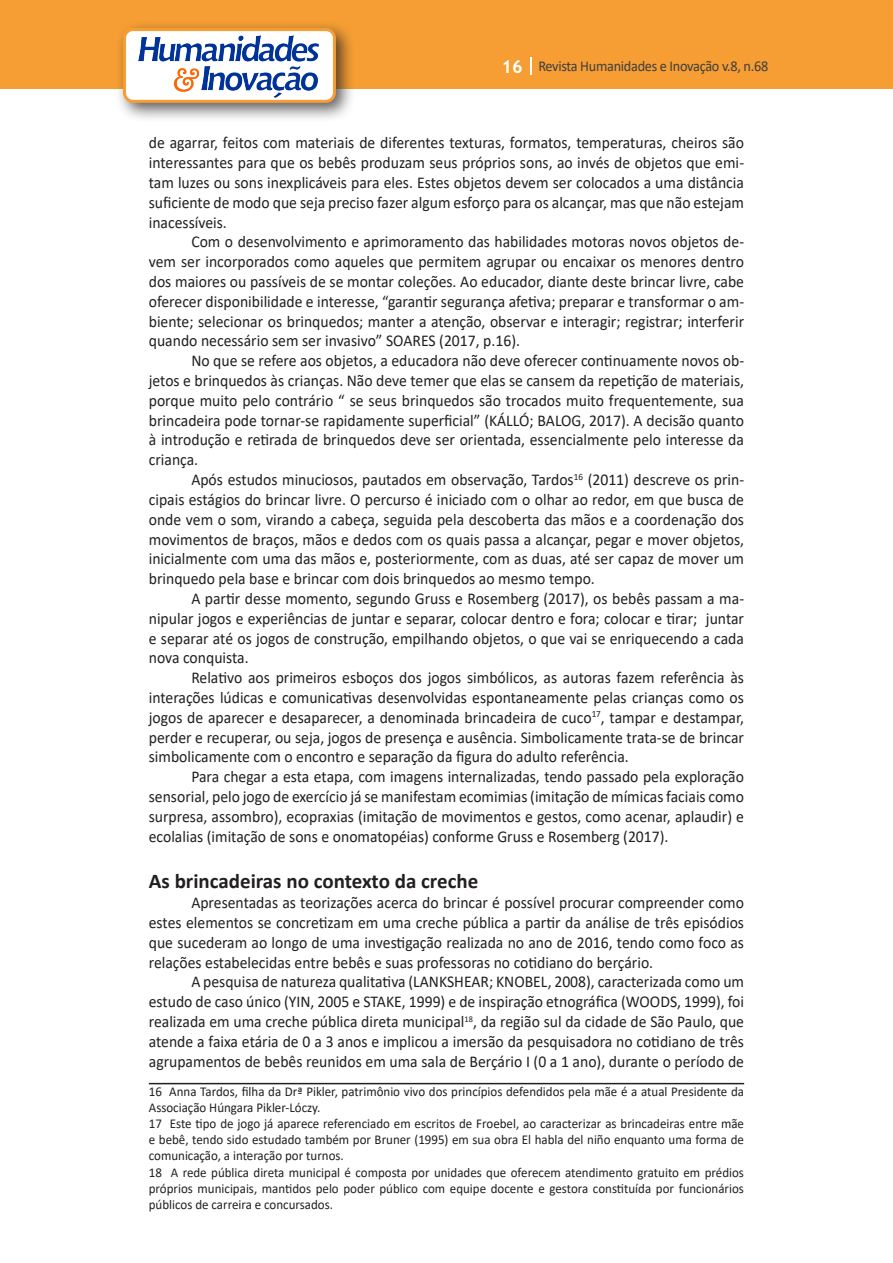
<style>
.page{position:relative;width:893px;height:1263px;background:#fff}
.page>*{position:absolute;margin:0;border:0;box-sizing:border-box;transform-origin:0 0}
.Titulo_2{font:700 21px "Calibri";color:#231f20}
.Texto{font:16.5px/19.8px "Calibri";color:#231f20;text-align:justify;scale:.95 1}
.t1{font:15px "Calibri";letter-spacing:-.02em;color:#3e3e3f;scale:.95 1}
.Rodapé{font:13.5px/16.2px "Calibri";color:#231f20;text-align:justify;scale:.96 1}
.s1{font-family:"Trebuchet MS";font-weight:700;font-size:18px;color:#fff}
</style>
<div class="page">
<div style="left:0;top:0;width:893px;height:88px;background:#f69e34"></div>
<svg style="left:530px;top:57px;width:2px;height:18px"></svg>
<div style="left:115px;top:20px;width:241px;height:103px;background:#231f20;opacity:.75"></div>
<div style="left:125px;top:30px;width:209px;height:71px;background:#fff;border-radius:9px"></div>
<img style="left:138px;top:35px;width:181px;height:62px">
<div style="left:123px;top:28px;width:213px;height:75px;border:3px solid #f69e34;border-radius:9px"></div>
<hr style="left:149px;top:1083px;width:595px;height:1px;background:#231f20">
<p class="t1" style="left:501px;top:56px;width:282px"><span class="s1">16</span> Revista Humanidades e Inovação v.8, n.68</p>
<p class="Texto" style="left:149px;top:133px;width:628px">de agarrar, feitos com materiais de diferentes texturas, formatos, temperaturas, cheiros são interessantes para que os bebês produzam seus próprios sons, ao invés de objetos que emi&shy;tam luzes ou sons inexplicáveis para eles. Estes objetos devem ser colocados a uma distância suficiente de modo que seja preciso fazer algum esforço para os alcançar, mas que não estejam inacessíveis.</p>
<p class="Texto" style="left:149px;top:232px;width:628px;text-indent:43px">Com o desenvolvimento e aprimoramento das habilidades motoras novos objetos de&shy;vem ser incorporados como aqueles que permitem agrupar ou encaixar os menores dentro dos maiores ou passíveis de se montar coleções. Ao educador, diante deste brincar livre, cabe oferecer disponibilidade e interesse, “garantir segurança afetiva; preparar e transformar o am&shy;biente; selecionar os brinquedos; manter a atenção, observar e interagir; registrar; interferir quando necessário sem ser invasivo” SOARES (2017, p.16).</p>
<p class="Texto" style="left:149px;top:350px;width:628px;text-indent:43px">No que se refere aos objetos, a educadora não deve oferecer continuamente novos ob&shy;jetos e brinquedos às crianças. Não deve temer que elas se cansem da repetição de materiais, porque muito pelo contrário “ se seus brinquedos são trocados muito frequentemente, sua brincadeira pode tornar-se rapidamente superficial” (KÁLLÓ; BALOG, 2017). A decisão quanto à introdução e retirada de brinquedos deve ser orientada, essencialmente pelo interesse da criança.</p>
<p class="Texto" style="left:149px;top:469px;width:628px;text-indent:43px">Após estudos minuciosos, pautados em observação, Tardos<sup>16</sup> (2011) descreve os prin&shy;cipais estágios do brincar livre. O percurso é iniciado com o olhar ao redor, em que busca de onde vem o som, virando a cabeça, seguida pela descoberta das mãos e a coordenação dos movimentos de braços, mãos e dedos com os quais passa a alcançar, pegar e mover objetos, inicialmente com uma das mãos e, posteriormente, com as duas, até ser capaz de mover um brinquedo pela base e brincar com dois brinquedos ao mesmo tempo.</p>
<p class="Texto" style="left:149px;top:588px;width:628px;text-indent:43px">A partir desse momento, segundo Gruss e Rosemberg (2017), os bebês passam a ma&shy;nipular jogos e experiências de juntar e separar, colocar dentro e fora; colocar e tirar; juntar e separar até os jogos de construção, empilhando objetos, o que vai se enriquecendo a cada nova conquista.</p>
<p class="Texto" style="left:149px;top:667px;width:628px;text-indent:43px">Relativo aos primeiros esboços dos jogos simbólicos, as autoras fazem referência às interações lúdicas e comunicativas desenvolvidas espontaneamente pelas crianças como os jogos de aparecer e desaparecer, a denominada brincadeira de cuco<sup>17</sup>, tampar e destampar, perder e recuperar, ou seja, jogos de presença e ausência. Simbolicamente trata-se de brincar simbolicamente com o encontro e separação da figura do adulto referência.</p>
<p class="Texto" style="left:149px;top:766px;width:628px;text-indent:43px">Para chegar a esta etapa, com imagens internalizadas, tendo passado pela exploração sensorial, pelo jogo de exercício já se manifestam ecomimias (imitação de mímicas faciais como surpresa, assombro), ecopraxias (imitação de movimentos e gestos, como acenar, aplaudir) e ecolalias (imitação de sons e onomatopéias) conforme Gruss e Rosemberg (2017).</p>
<p class="Titulo_2" style="left:149px;top:866px;width:331px">As brincadeiras no contexto da creche</p>
<p class="Texto" style="left:149px;top:892px;width:628px;text-indent:43px">Apresentadas as teorizações acerca do brincar é possível procurar compreender como estes elementos se concretizam em uma creche pública a partir da análise de três episódios que sucederam ao longo de uma investigação realizada no ano de 2016, tendo como foco as relações estabelecidas entre bebês e suas professoras no cotidiano do berçário.</p>
<p class="Texto" style="left:149px;top:971px;width:628px;text-indent:43px">A pesquisa de natureza qualitativa (LANKSHEAR; KNOBEL, 2008), caracterizada como um estudo de caso único (YIN, 2005 e STAKE, 1999) e de inspiração etnográfica (WOODS, 1999), foi realizada em uma creche pública direta municipal<sup>18</sup>, da região sul da cidade de São Paulo, que atende a faixa etária de 0 a 3 anos e implicou a imersão da pesquisadora no cotidiano de três agrupamentos de bebês reunidos em uma sala de Berçário I (0 a 1 ano), durante o período de</p>
<p class="Rodapé" style="left:149px;top:1083px;width:621px">16 Anna Tardos, filha da Drª Pikler, patrimônio vivo dos princípios defendidos pela mãe é a atual Presidente da<br>Associação Húngara Pikler-Lóczy.</p>
<p class="Rodapé" style="left:149px;top:1115px;width:622px">17 Este tipo de jogo já aparece referenciado em escritos de Froebel, ao caracterizar as brincadeiras entre mãe e bebê, tendo sido estudado também por Bruner (1995) em sua obra El habla del niño enquanto uma forma de comunicação, a interação por turnos.</p>
<p class="Rodapé" style="left:149px;top:1164px;width:621px">18 A rede pública direta municipal é composta por unidades que oferecem atendimento gratuito em prédios próprios municipais, mantidos pelo poder público com equipe docente e gestora constituída por funcionários públicos de carreira e concursados.</p>
</div>
